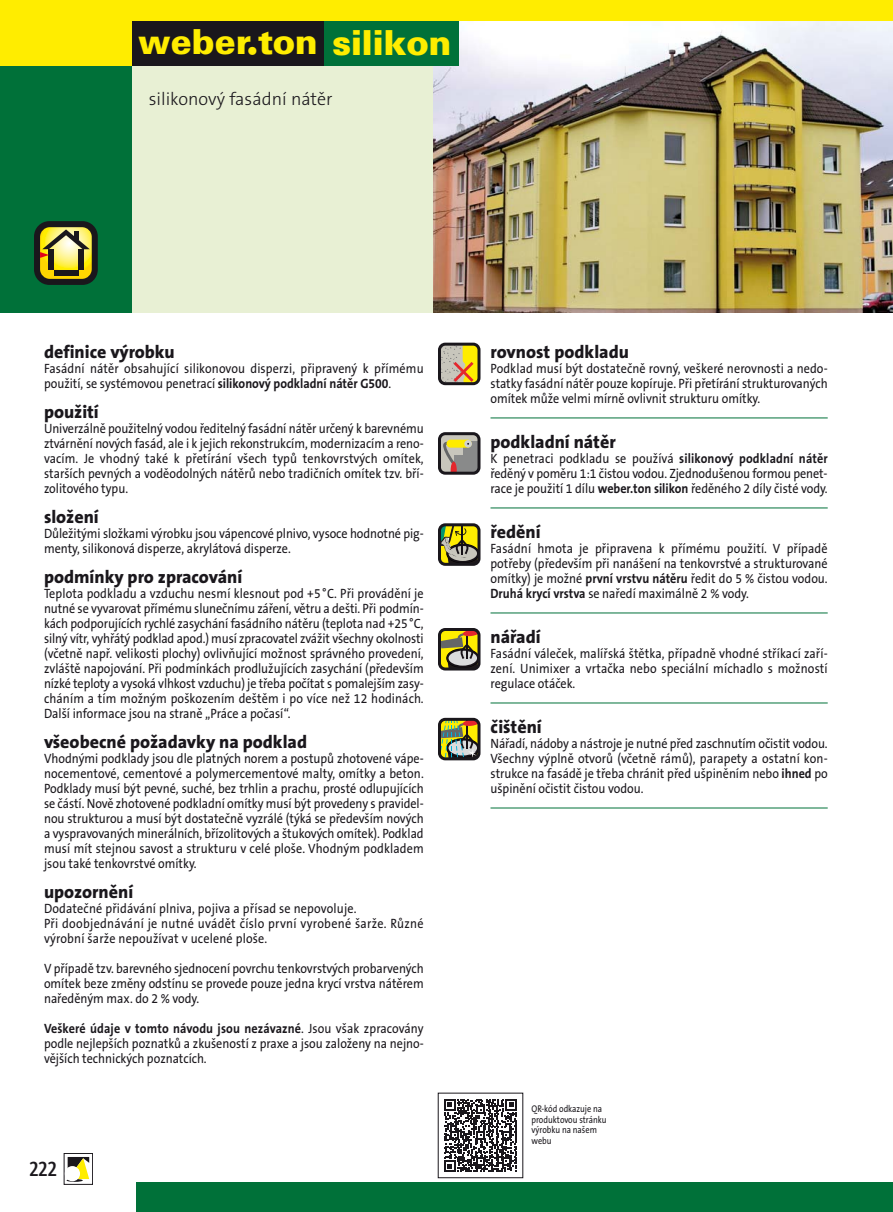
<style>
.page{position:relative;width:893px;height:1212px;background:#fff}
.page>*{position:absolute;margin:0;border:0;box-sizing:border-box;transform-origin:0 0}
.t1{font:900 34.5px "Univers CE";letter-spacing:-.015em;color:#ffed00}
.t2{font:600 21px "The Sans Cd CELF";color:#1a171c;scale:1.05 1}
.t3{font:800 18px "The Sans CE B8";color:#1a171c}
.t4{font:300 18px "The Sans CE B3";color:#1a171c}
.t5{font:13.5px/15px "The Sans CE B5 Plain";color:#1a171c;text-align:justify;scale:.9 1}
.t6{font:9.75px/10.5px "The Sans CE B5 Plain";color:#1a171c;scale:.85 1}
.s1{font-family:"The Sans CE B7";font-weight:700}
</style>
<div class="page">
<div style="left:132px;top:66px;width:327px;height:247px;background:#e8f0d4"></div>
<div style="left:0;top:66px;width:132px;height:247px;background:#007139"></div>
<div style="left:0;top:0;width:893px;height:66px;background:#ffed00"></div>
<img style="left:434px;top:21px;width:459px;height:292px">
<svg style="left:444px;top:1099px;width:73px;height:73px"></svg>
<div style="left:34px;top:221px;width:64px;height:64px;background:#1a171c;border-radius:15px"></div>
<svg style="left:40px;top:227px;width:52px;height:52px"></svg>
<div style="left:49px;top:249px;width:5px;height:21px;background:#1a171c"></div>
<div style="left:78px;top:249px;width:5px;height:21px;background:#1a171c"></div>
<div style="left:54px;top:270px;width:24px;height:5px;background:#1a171c"></div>
<svg style="left:40px;top:229px;width:50px;height:29px"></svg>
<div style="left:132px;top:21px;width:192px;height:45px;background:#1a171c"></div>
<div style="left:324px;top:21px;width:135px;height:45px;background:#007139"></div>
<div style="left:64px;top:1153px;width:29px;height:32px;border:1px solid #1a171c"></div>
<svg style="left:68px;top:1157px;width:21px;height:22px"></svg>
<hr style="left:67px;top:1179px;width:16px;height:3px;background:#1a171c;border-radius:50%">
<div style="left:65px;top:1166px;width:15px;height:15px;background:#fff;border-radius:50%"></div>
<hr style="left:490px;top:418px;width:338px;height:1px;background:#007139">
<hr style="left:490px;top:508px;width:338px;height:1px;background:#007139">
<hr style="left:490px;top:613px;width:338px;height:1px;background:#007139">
<hr style="left:490px;top:703px;width:338px;height:1px;background:#007139">
<hr style="left:490px;top:808px;width:338px;height:1px;background:#007139">
<svg style="left:438px;top:718px;width:42px;height:42px;background:#81814a"></svg>
<svg style="left:438px;top:628px;width:42px;height:42px;background:#8b7f3f"></svg>
<svg style="left:438px;top:432px;width:42px;height:43px;background:#908874"></svg>
<svg style="left:438px;top:343px;width:42px;height:42px;background:#ae995d"></svg>
<svg style="left:438px;top:523px;width:42px;height:43px;background:#89853b"></svg>
<div style="left:136px;top:1182px;width:757px;height:30px;background:#007139"></div>
<p class="t1" style="left:138px;top:30px;width:315px">weber<sub>•</sub>ton silikon</p>
<p class="t4" style="left:149px;top:91px;width:185px">silikonový fasádní nátěr</p>
<p class="t3" style="left:44px;top:344px;width:132px">definice výrobku</p>
<p class="t5" style="left:44px;top:362px;width:423px">Fasádní nátěr obsahující silikonovou disperzi, připravený k přímému použití, se systémovou penetrací <span class="s1">silikonový podkladní nátěr G500</span>.</p>
<p class="t3" style="left:44px;top:404px;width:56px">použití</p>
<p class="t5" style="left:44px;top:422px;width:423px">Univerzálně použitelný vodou ředitelný fasádní nátěr určený k barevnému ztvárnění nových fasád, ale i k jejich rekonstrukcím, modernizacím a reno&shy;vacím. Je vhodný také k přetírání všech typů tenkovrstvých omítek, starších pevných a voděodolných nátěrů nebo tradičních omítek tzv. bří&shy;zolitového typu.</p>
<p class="t3" style="left:44px;top:509px;width:56px">složení</p>
<p class="t5" style="left:44px;top:527px;width:423px">Důležitými složkami výrobku jsou vápencové plnivo, vysoce hodnotné pig&shy;menty, silikonová disperze, akrylátová disperze.</p>
<p class="t3" style="left:44px;top:569px;width:200px">podmínky pro zpracování</p>
<p class="t5" style="left:44px;top:587px;width:423px">Teplota podkladu a vzduchu nesmí klesnout pod +5 °C. Při provádění je nutné se vyvarovat přímému slunečnímu záření, větru a dešti. Při podmín&shy;kách podporujících rychlé zasychání fasádního nátěru (teplota nad +25 °C, silný vítr, vyhřátý podklad apod.) musí zpracovatel zvážit všechny okolnosti (včetně např. velikosti plochy) ovlivňující možnost správného provedení, zvláště napojování. Při podmínkách prodlužujících zasychání (především nízké teploty a vysoká vlhkost vzduchu) je třeba počítat s pomalejším zasy&shy;cháním a tím možným poškozením deštěm i po více než 12 hodinách.<br>Další informace jsou na straně „Práce a počasí“.</p>
<p class="t3" style="left:44px;top:734px;width:265px">všeobecné požadavky na podklad</p>
<p class="t5" style="left:44px;top:752px;width:423px">Vhodnými podklady jsou dle platných norem a postupů zhotovené vápe&shy;nocementové, cementové a polymercementové malty, omítky a beton.<br>Podklady musí být pevné, suché, bez trhlin a prachu, prosté odlupujících se částí. Nově zhotovené podkladní omítky musí být provedeny s pravidel&shy;nou strukturou a musí být dostatečně vyzrálé (týká se především nových a vyspravovaných minerálních, břízolitových a štukových omítek). Podklad musí mít stejnou savost a strukturu v celé ploše. Vhodným podkladem jsou také tenkovrstvé omítky.</p>
<p class="t3" style="left:44px;top:884px;width:91px">upozornění</p>
<p class="t5" style="left:44px;top:902px;width:423px;text-align:left">Dodatečné přidávání plniva, pojiva a přísad se nepovoluje.<br>Při doobjednávání je nutné uvádět číslo první vyrobené šarže. Různé výrobní šarže nepoužívat v ucelené ploše.</p>
<p class="t5" style="left:44px;top:962px;width:423px">V případě tzv. barevného sjednocení povrchu tenko vrstvých probarvených omítek beze změny odstínu se provede pouze jedna krycí vrstva nátěrem naředěným max. do 2 % vody.</p>
<p class="t5" style="left:44px;top:1022px;width:423px"><span class="s1">Veškeré údaje v tomto návodu jsou nezávazné</span>. Jsou však zpracovány podle nejlepších poznatků a zkušeností z praxe a jsou založeny na nejno&shy;vějších technických poznatcích.</p>
<p class="t2" style="left:30px;top:1161px;width:27px">222</p>
<p class="t3" style="left:490px;top:344px;width:140px">rovnost podkladu</p>
<p class="t5" style="left:490px;top:362px;width:376px">Podklad musí být dostatečně rovný, veškeré nerovnosti a nedo&shy;statky fasádní nátěr pouze kopíruje. Při přetírání strukturovaných omítek může velmi mírně ovlivnit strukturu omítky.</p>
<p class="t3" style="left:490px;top:434px;width:127px">podkladní nátěr</p>
<p class="t5" style="left:490px;top:452px;width:376px">K penetraci podkladu se používá <span class="s1">silikonový podkladní nátěr </span>ředěný v poměru 1:1 čistou vodou. Zjednodušenou formou penet&shy;race je použití 1 dílu <span class="s1">weber.ton silikon</span> ředěného 2 díly čisté vody.</p>
<p class="t3" style="left:490px;top:524px;width:52px">ředění</p>
<p class="t5" style="left:490px;top:542px;width:376px">Fasádní hmota je připravena k přímému použití. V případě potřeby (především při nanášení na tenkovrstvé a strukturované omítky) je možné <span class="s1">první vrstvu nátěru</span> ředit do 5 % čistou vodou.<br><span class="s1">Druhá krycí vrstva</span> se naředí maximálně 2 % vody.</p>
<p class="t3" style="left:490px;top:629px;width:52px">nářadí</p>
<p class="t5" style="left:490px;top:647px;width:376px">Fasádní váleček, malířská štětka, případně vhodné stříkací zaří&shy;zení. Unimixer a vrtačka nebo speciální míchadlo s možností regulace otáček.</p>
<p class="t3" style="left:490px;top:719px;width:53px">čištění</p>
<p class="t5" style="left:490px;top:737px;width:376px">Nářadí, nádoby a nástroje je nutné před zaschnutím očistit vodou.<br>Všechny výplně otvorů (včetně rámů), parapety a ostatní kon&shy;strukce na fasádě je třeba chránit před ušpiněním nebo <span class="s1">ihned</span> po ušpinění očistit čistou vodou.</p>
<p class="t6" style="left:531px;top:1104px;width:90px">QR-kód odkazuje na produktovou stránku výrobku na našem webu</p>
</div>
